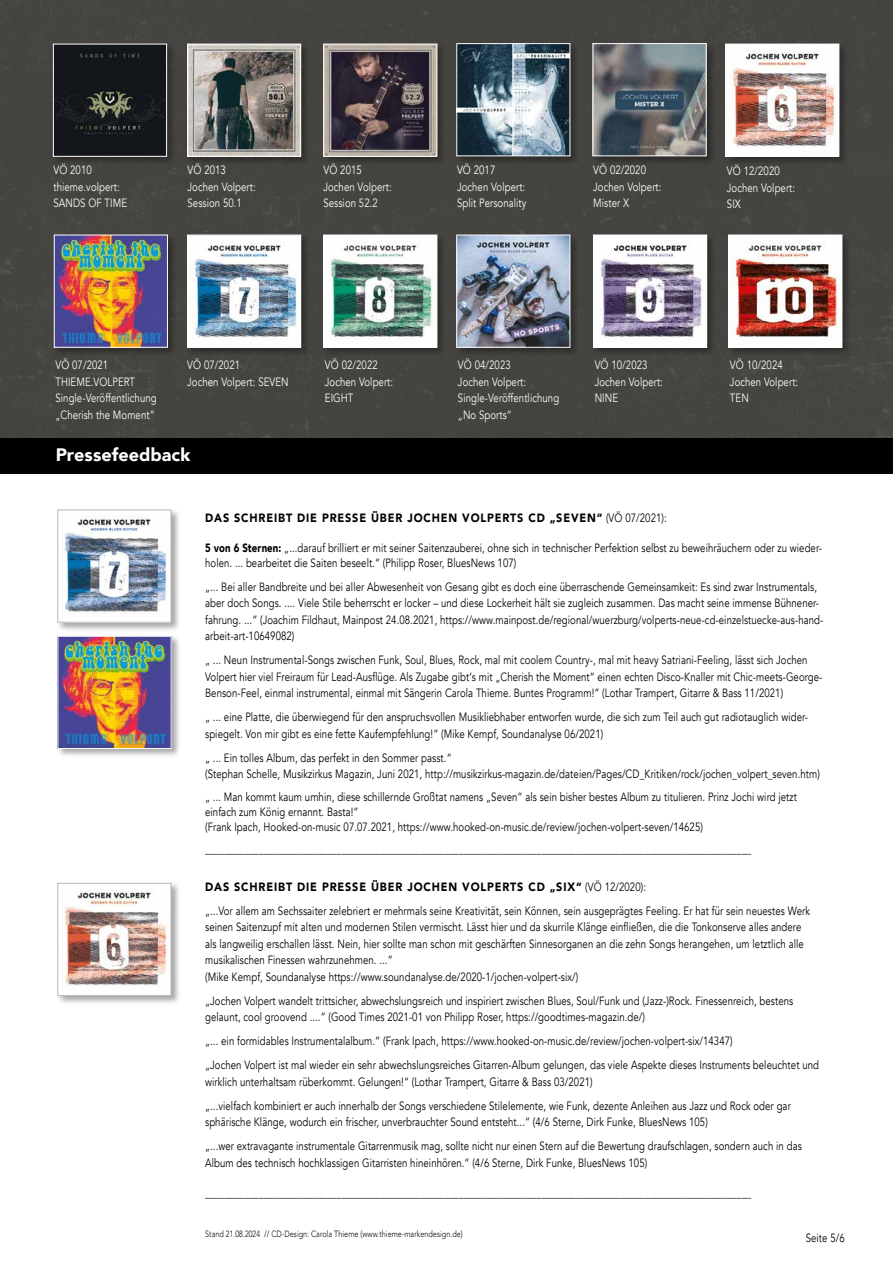
<style>
.page{position:relative;width:893px;height:1263px;background:#fff}
.page>*{position:absolute;margin:0;border:0;box-sizing:border-box;transform-origin:0 0}
.t1{font:900 18px "Avenir";color:#fff}
.t2{font:12px/16.5px "Avenir";letter-spacing:.01em;color:#000;scale:.8 1}
.t3{font:12px/16.5px "Avenir";letter-spacing:.01em;color:#fff;scale:.8 1}
.t4{font:900 12px "Avenir";letter-spacing:.08em;color:#000;scale:.9 1}
.t5{font:300 9px "Avenir LT Std";letter-spacing:.01em;color:#000;scale:.8 1}
.s1{font-weight:400}
.s2{font-weight:900}
</style>
<div class="page">
<div style="left:0;top:439px;width:893px;height:35px;background:#000"></div>
<div style="left:0;top:0;width:893px;height:439px;background:#454440"></div>
<div style="left:186px;top:42px;width:124px;height:124px;background:#000;opacity:.35"></div>
<img style="left:189px;top:46px;width:110px;height:109px">
<div style="left:187px;top:44px;width:114px;height:113px;border:1px solid #fff"></div>
<div style="left:322px;top:42px;width:125px;height:124px;background:#000;opacity:.35"></div>
<img style="left:325px;top:46px;width:110px;height:109px">
<div style="left:323px;top:44px;width:114px;height:113px;border:1px solid #fff"></div>
<div style="left:455px;top:42px;width:125px;height:124px;background:#000;opacity:.35"></div>
<img style="left:458px;top:45px;width:110px;height:109px">
<div style="left:456px;top:43px;width:114px;height:113px;border:1px solid #fff"></div>
<div style="left:591px;top:42px;width:125px;height:124px;background:#000;opacity:.35"></div>
<img style="left:595px;top:45px;width:109px;height:109px">
<div style="left:593px;top:43px;width:113px;height:113px;border:1px solid #fff"></div>
<div style="left:51px;top:42px;width:125px;height:124px;background:#000;opacity:.35"></div>
<img style="left:55px;top:46px;width:110px;height:109px">
<div style="left:53px;top:44px;width:114px;height:113px;border:1px solid #fff"></div>
<div style="left:724px;top:42px;width:125px;height:124px;background:#000;opacity:.35"></div>
<img style="left:727px;top:46px;width:110px;height:109px">
<div style="left:186px;top:233px;width:124px;height:124px;background:#000;opacity:.35"></div>
<img style="left:189px;top:237px;width:110px;height:108px">
<div style="left:187px;top:235px;width:114px;height:112px;border:1px solid #fff"></div>
<div style="left:56px;top:508px;width:125px;height:124px;background:#000;opacity:.35"></div>
<img style="left:59px;top:512px;width:110px;height:109px">
<div style="left:57px;top:510px;width:114px;height:113px;border:1px solid #bdb8b4"></div>
<div style="left:56px;top:881px;width:125px;height:124px;background:#000;opacity:.35"></div>
<img style="left:59px;top:885px;width:110px;height:109px">
<div style="left:57px;top:883px;width:114px;height:113px;border:1px solid #bdb8b4"></div>
<div style="left:52px;top:233px;width:125px;height:124px;background:#000;opacity:.35"></div>
<img style="left:56px;top:237px;width:110px;height:108px">
<div style="left:54px;top:235px;width:114px;height:112px;border:1px solid #fff"></div>
<div style="left:322px;top:233px;width:125px;height:124px;background:#000;opacity:.35"></div>
<img style="left:325px;top:237px;width:110px;height:108px">
<div style="left:56px;top:634px;width:125px;height:124px;background:#000;opacity:.35"></div>
<img style="left:60px;top:638px;width:109px;height:109px">
<div style="left:58px;top:636px;width:113px;height:113px;border:1px solid #fff"></div>
<div style="left:592px;top:233px;width:124px;height:124px;background:#000;opacity:.35"></div>
<img style="left:595px;top:237px;width:110px;height:108px">
<div style="left:455px;top:233px;width:125px;height:124px;background:#000;opacity:.35"></div>
<img style="left:458px;top:237px;width:110px;height:108px">
<div style="left:456px;top:235px;width:114px;height:112px;border:1px solid #fff"></div>
<div style="left:727px;top:233px;width:125px;height:124px;background:#000;opacity:.35"></div>
<img style="left:730px;top:237px;width:110px;height:108px">
<p class="t3" style="left:53px;top:162px;width:94px">VÖ 2010 thieme.volpert:<br>SANDS OF TIME</p>
<p class="t3" style="left:727px;top:163px;width:87px">VÖ 12/2020<br>Jochen Volpert:<br>SIX</p>
<p class="t3" style="left:188px;top:162px;width:87px">VÖ 2013<br>Jochen Volpert:<br>Session 50.1</p>
<p class="t3" style="left:323px;top:162px;width:87px">VÖ 2015<br>Jochen Volpert:<br>Session 52.2</p>
<p class="t3" style="left:457px;top:162px;width:88px">VÖ 2017<br>Jochen Volpert:<br>Split Personality</p>
<p class="t3" style="left:593px;top:162px;width:87px">VÖ 02/2020<br>Jochen Volpert:<br>Mister X</p>
<p class="t3" style="left:187px;top:357px;width:128px">VÖ 07/2021<br>Jochen Volpert: SEVEN</p>
<p class="t3" style="left:55px;top:357px;width:128px">VÖ 07/2021<br>THIEME.VOLPERT<br>Single-Veröffentlichung „Cherish the Moment“</p>
<h1 class="t1" style="left:56px;top:440px;width:136px">Pressefeedback</h1>
<p class="t3" style="left:325px;top:357px;width:87px">VÖ 02/2022<br>Jochen Volpert:<br>EIGHT</p>
<p class="t3" style="left:595px;top:357px;width:87px">VÖ 10/2023<br>Jochen Volpert:<br>NINE</p>
<p class="t3" style="left:458px;top:357px;width:128px">VÖ 04/2023<br>Jochen Volpert:<br>Single-Veröffentlichung „No Sports“</p>
<p class="t3" style="left:730px;top:357px;width:87px">VÖ 10/2024<br>Jochen Volpert:<br>TEN</p>
<p class="t4" style="left:205px;top:507px;width:514px">DAS SCHREIBT DIE PRESSE ÜBER JOCHEN VOLPERTS CD „SEVEN“ <span class="s1">(VÖ 07/2021):</span></p>
<p class="t2" style="left:205px;top:540px;width:772px;line-height:15px"><span class="s2">5 von 6 Sternen:</span> „...darauf brilliert er mit seiner Saitenzauberei, ohne sich in technischer Perfektion selbst zu beweihräuchern oder zu wieder&shy;holen. ... bearbeitet die Saiten beseelt.“ (Philipp Roser, BluesNews 107)</p>
<p class="t2" style="left:205px;top:578px;width:774px">„... Bei aller Bandbreite und bei aller Abwesenheit von Gesang gibt es doch eine überraschende Gemeinsamkeit: Es sind zwar Instrumentals, aber doch Songs. .... Viele Stile beherrscht er locker – und diese Lockerheit hält sie zugleich zusammen. Das macht seine immense Bühnener&shy;fahrung. ...“ (Joachim Fildhaut, Mainpost 24.08.2021, https://www.mainpost.de/regional/wuerzburg/volperts-neue-cd-einzelstuecke-aus-hand&shy;arbeit-art-10649082)</p>
<p class="t2" style="left:205px;top:652px;width:773px">„ ... Neun Instrumental-Songs zwischen Funk, Soul, Blues, Rock, mal mit coolem Country-, mal mit heavy Satriani-Feeling, lässt sich Jochen<br>Volpert hier viel Freiraum für Lead-Ausflüge. Als Zugabe gibt‘s mit „Cherish the Moment“ einen echten Disco-Knaller mit Chic-meets-George-<br>Benson-Feel, einmal instrumental, einmal mit Sängerin Carola Thieme. Buntes Programm!“ (Lothar Trampert, Gitarre &amp; Bass 11/2021)</p>
<p class="t2" style="left:205px;top:709px;width:755px">„ ... eine Platte, die überwiegend für den anspruchsvollen Musikliebhaber entworfen wurde, die sich zum Teil auch gut radiotauglich wider&shy;spiegelt. Von mir gibt es eine fette Kaufempfehlung!“ (Mike Kempf, Soundanalyse 06/2021)</p>
<p class="t2" style="left:205px;top:749px;width:770px">„ ... Ein tolles Album, das perfekt in den Sommer passt.“<br>(Stephan Schelle, Musikzirkus Magazin, Juni 2021, http://musikzirkus-magazin.de/dateien/Pages/CD_Kritiken/rock/jochen_volpert_seven.htm)</p>
<p class="t2" style="left:205px;top:789px;width:741px;line-height:15px">„ ... Man kommt kaum umhin, diese schillernde Großtat namens „Seven“ als sein bisher bestes Album zu titulieren. Prinz Jochi wird jetzt einfach zum König ernannt. Basta!“<br>(Frank Ipach, Hooked-on-music 07.07.2021, https://www.hooked-on-music.de/review/jochen-volpert-seven/14625)</p>
<p class="t2" style="left:205px;top:841px;width:684px">________________________________________________________________________________________________________________</p>
<p class="t2" style="left:205px;top:875px;width:757px;line-height:24px"><span class="s2">DAS SCHREIBT DIE PRESSE ÜBER JOCHEN VOLPERTS CD „SIX“</span> (VÖ 12/2020):<br>„...Vor allem am Sechssaiter zelebriert er mehrmals seine Kreativität, sein Können, sein ausgeprägtes Feeling. Er hat für sein neuestes Werk</p>
<p class="t2" style="left:205px;top:919px;width:750px">seinen Saitenzupf mit alten und modernen Stilen vermischt. Lässt hier und da skurrile Klänge einfließen, die die Tonkonserve alles andere als langweilig erschallen lässt. Nein, hier sollte man schon mit geschärften Sinnesorganen an die zehn Songs herangehen, um letztlich alle musikalischen Finessen wahrzunehmen. ...“<br>(Mike Kempf, Soundanalyse https://www.soundanalyse.de/2020-1/jochen-volpert-six/)</p>
<p class="t2" style="left:205px;top:992px;width:737px">„Jochen Volpert wandelt trittsicher, abwechslungsreich und inspiriert zwischen Blues, Soul/Funk und (Jazz-)Rock. Finessenreich, bestens gelaunt, cool groovend ....“ (Good Times 2021-01 von Philipp Roser, https://goodtimes-magazin.de/)</p>
<p class="t2" style="left:205px;top:1029px;width:769px;line-height:24px">„... ein formidables Instrumentalalbum.“ (Frank Ipach, https://www.hooked-on-music.de/review/jochen-volpert-six/14347)<br>„Jochen Volpert ist mal wieder ein sehr abwechslungsreiches Gitarren-Album gelungen, das viele Aspekte dieses Instruments beleuchtet und</p>
<p class="t2" style="left:205px;top:1070px;width:734px;line-height:24px">wirklich unterhaltsam rüberkommt. Gelungen!“ (Lothar Trampert, Gitarre &amp; Bass 03/2021)<br>„...vielfach kombiniert er auch innerhalb der Songs verschiedene Stilelemente, wie Funk, dezente Anleihen aus Jazz und Rock oder gar</p>
<p class="t2" style="left:205px;top:1110px;width:747px;line-height:24px">sphärische Klänge, wodurch ein frischer, unverbrauchter Sound entsteht...“ (4/6 Sterne, Dirk Funke, BluesNews 105)<br>„...wer extravagante instrumentale Gitarrenmusik mag, sollte nicht nur einen Stern auf die Bewertung draufschlagen, sondern auch in das</p>
<p class="t2" style="left:205px;top:1154px;width:554px">Album des technisch hochklassigen Gitarristen hineinhören.“ (4/6 Sterne, Dirk Funke, BluesNews 105)</p>
<p class="t2" style="left:205px;top:1184px;width:684px">________________________________________________________________________________________________________________</p>
<p class="t5" style="left:205px;top:1229px;width:324px">Stand 21.08.2024 // CD-Design: Carola Thieme (www.thieme-markendesign.de)</p>
<p class="t2" style="left:806px;top:1230px;width:50px">Seite 5/6</p>
</div>
